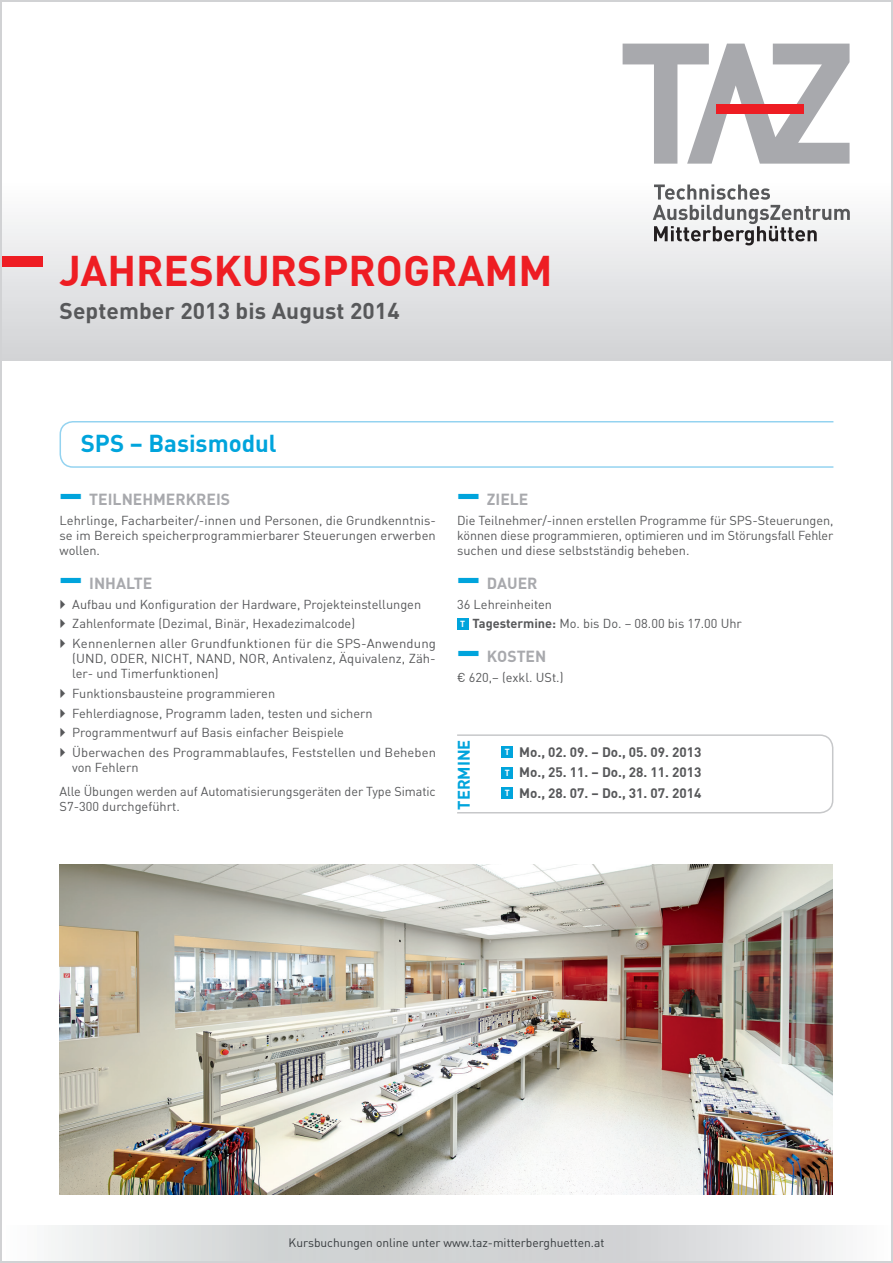
<style>
.page{position:relative;width:893px;height:1263px;background:#fff}
.page>*{position:absolute;margin:0;border:0;box-sizing:border-box;transform-origin:0 0}
.t1{font:700 42px "DIN";color:#ee1d23}
.t2{font:700 40.95px "DIN";color:#00a4dc;scale:.54 1}
.t3{font:700 24px "DIN";color:#00a4dc}
.t4{font:700 22.5px "DIN";letter-spacing:.005em;color:#57585a}
.t5{font:700 16.5px "DIN";color:#00a4dc}
.t6{font:700 15.75px "DIN";color:#a8a9ad}
.t7{font:700 13.5px/20.4px "DIN";color:#57585a;text-align:justify}
.t8{font:12.75px/19.5px "DIN";color:#57585a}
.t9{font:12px "DIN";color:#363a3d}
.t10{font:700 8.7px "DIN";color:#fff}
.s1{font-weight:700}
</style>
<div class="page">
<div style="left:2px;top:2px;width:889px;height:359px;background:linear-gradient(to bottom,#fff,#dcdddf)"></div>
<svg style="left:623px;top:44px;width:226px;height:120px"></svg>
<svg style="left:653px;top:184px;width:197px;height:61px"></svg>
<div style="left:716px;top:104px;width:87px;height:10px;background:#ee1d23"></div>
<div style="left:2px;top:256px;width:41px;height:11px;background:#ee1d23"></div>
<svg style="left:51px;top:1225px;width:792px;height:36px;background:#d9dbdc"></svg>
<svg style="left:59px;top:421px;width:775px;height:47px"></svg>
<div style="left:457px;top:618px;width:11px;height:11px;background:#00a4dc"></div>
<img style="left:60px;top:864px;width:773px;height:331px">
<svg style="left:457px;top:734px;width:377px;height:80px"></svg>
<div style="left:502px;top:747px;width:11px;height:11px;background:#00a4dc"></div>
<div style="left:502px;top:767px;width:11px;height:11px;background:#00a4dc"></div>
<div style="left:502px;top:788px;width:11px;height:11px;background:#00a4dc"></div>
<h1 class="t1" style="left:60px;top:243px;width:495px">JAHRESKURSPROGRAMM</h1>
<h3 class="t4" style="left:60px;top:296px;width:342px">SEPTEMBER 2013 BIS AUGUST 2014</h3>
<h3 class="t3" style="left:81px;top:428px;width:197px">SPS − BASISMODUL</h3>
<h2 class="t2" style="left:60px;top:467px;width:44px">—</h2>
<p class="t6" style="left:89px;top:489px;width:142px">TEILNEHMERKREIS</p>
<p class="t8" style="left:60px;top:512px;width:378px;line-height:15.3px;text-align:justify">Lehrlinge, Facharbeiter/-innen und Personen, die Grundkenntnis&shy;se im Bereich speicherprogrammierbarer Steuerungen erwerben wollen.</p>
<h2 class="t2" style="left:60px;top:551px;width:44px">—</h2>
<p class="t6" style="left:89px;top:573px;width:55px">I NHALTE</p>
<p class="t8" style="left:72px;top:594px;width:365px">Aufbau und Konfiguration der Hardware, Projekteinstellungen<br>Zahlenformate (Dezimal, Binär, Hexadezimalcode)<br>Kennenlernen aller Grundfunktionen für die SPS-Anwendung</p>
<p class="t8" style="left:72px;top:651px;width:365px;line-height:15.3px">(UND, ODER, NICHT, NAND, NOR, Antivalenz, Äquivalenz, Zäh&shy;ler- und Timerfunktionen)</p>
<p class="t8" style="left:72px;top:683px;width:365px">Funktionsbausteine programmieren<br>Fehlerdiagnose, Programm laden, testen und sichern Programmentwurf auf Basis einfacher Beispiele<br>Überwachen des Programmablaufes, Feststellen und Beheben</p>
<p class="t8" style="left:60px;top:755px;width:378px;line-height:23.9px;text-indent:13px">von Fehlern<br>Alle Übungen werden auf Automatisierungsgeräten der Type Simatic</p>
<p class="t8" style="left:60px;top:796px;width:122px">S7-300 durchgeführt.</p>
<h2 class="t2" style="left:457px;top:467px;width:44px">—</h2>
<p class="t6" style="left:487px;top:489px;width:43px">ZIELE</p>
<p class="t8" style="left:457px;top:512px;width:378px;line-height:15.3px;text-align:justify">Die Teilnehmer/-innen erstellen Programme für SPS-Steuerungen, können diese programmieren, optimieren und im Störungsfall Fehler suchen und diese selbstständig beheben.</p>
<h2 class="t2" style="left:457px;top:551px;width:44px">—</h2>
<p class="t6" style="left:487px;top:573px;width:52px">DAUER</p>
<p class="t8" style="left:472px;top:594px;width:271px;text-indent:-15px">36 Lehreinheiten<br><span class="s1">TAGESTERMINE:</span> Mo. bis Do. − 08.00 bis 17.00 Uhr</p>
<h2 class="t2" style="left:457px;top:624px;width:44px">—</h2>
<p class="t6" style="left:487px;top:646px;width:61px">KOSTEN</p>
<p class="t8" style="left:457px;top:667px;width:108px">€ 620,− (exkl. USt.)</p>
<p class="t10" style="left:460px;top:618px;width:6px">T</p>
<p class="t5" style="left:453px;top:810px;width:72px;rotate:-90deg">TERMINE</p>
<p class="t7" style="left:519px;top:741px;width:184px">MO., 02. 09. − DO., 05. 09. 2013<br>MO., 25. 11. − DO., 28. 11. 2013<br>MO., 28. 07. − DO., 31. 07. 2014</p>
<p class="t10" style="left:505px;top:746px;width:6px">T</p>
<p class="t10" style="left:505px;top:767px;width:6px">T</p>
<p class="t10" style="left:505px;top:787px;width:6px">T</p>
<p class="t9" style="left:289px;top:1235px;width:317px">Kursbuchungen online unter www.taz-mitterberghuetten.at</p>
</div>
